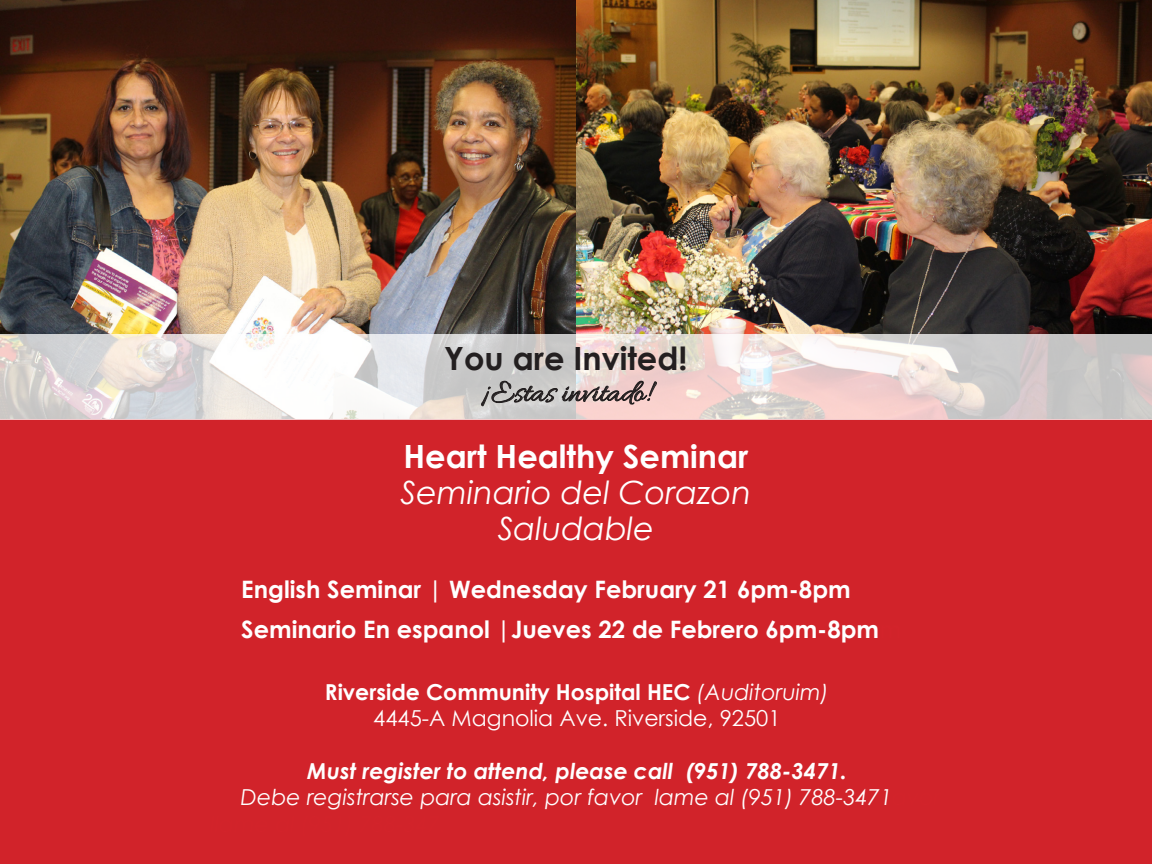
<style>
.page{position:relative;width:1152px;height:864px;background:#fff}
.page>*{position:absolute;margin:0;border:0;box-sizing:border-box;transform-origin:0 0}
.t1{font:italic 32px "Century Gothic";color:#fff}
.t2{font:700 32px "Century Gothic";color:#fff}
.t3{font:32px "Allura";color:#231f20}
.t4{font:700 32px "Century Gothic";color:#231f20}
.t5{font:700 24px "Century Gothic";color:#fff}
.t6{font:italic 22px "Century Gothic";color:#fff}
.t7{font:italic 700 22px "Century Gothic";color:#fff}
.t8{font:700 22px "Century Gothic";color:#fff}
.t9{font:22px "Century Gothic";color:#fff}
.s1{color:#d3232b}
.s2{font-weight:400;font-style:italic}
</style>
<div class="page">
<img style="left:0;top:0;width:1152px;height:334px">
<div style="left:0;top:420px;width:1152px;height:444px;background:#d1232a"></div>
<svg style="left:0;top:334px;width:1152px;height:86px"></svg>
<svg style="left:481px;top:380px;width:176px;height:27px;background:#b6aaa8"></svg>
<p class="t4" style="left:444px;top:334px;width:245px">You are Invited!</p>
<p class="t3" style="left:482px;top:375px;width:169px">¡Estas invitado!</p>
<p class="t2" style="left:403px;top:432px;width:346px">Heart Healthy Seminar</p>
<p class="t1" style="left:400px;top:470px;width:352px">Seminario del Corazon</p>
<p class="t1" style="left:498px;top:506px;width:158px">Saludable</p>
<p class="t5" style="left:241px;top:571px;width:611px">English Seminar | Wednesday February 21 6pm-8pm</p>
<p class="t5" style="left:241px;top:612px;width:662px">Seminario En espanol |Jueves 22 de Febrero 6pm-8pm<span class="s1">m</span></p>
<p class="t8" style="left:325px;top:675px;width:506px">Riverside Community Hospital HEC <span class="s2">(Auditoruim)</span></p>
<p class="t9" style="left:373px;top:703px;width:409px">4445-A Magnolia Ave. Riverside, 92501</p>
<p class="t7" style="left:307px;top:754px;width:541px">Must register to attend, please call (951) 788-3471.</p>
<p class="t6" style="left:241px;top:782px;width:701px">Debe registrarse para asistir, por favor lame al (951) 788-3471<span class="s1">avor</span></p>
</div>
